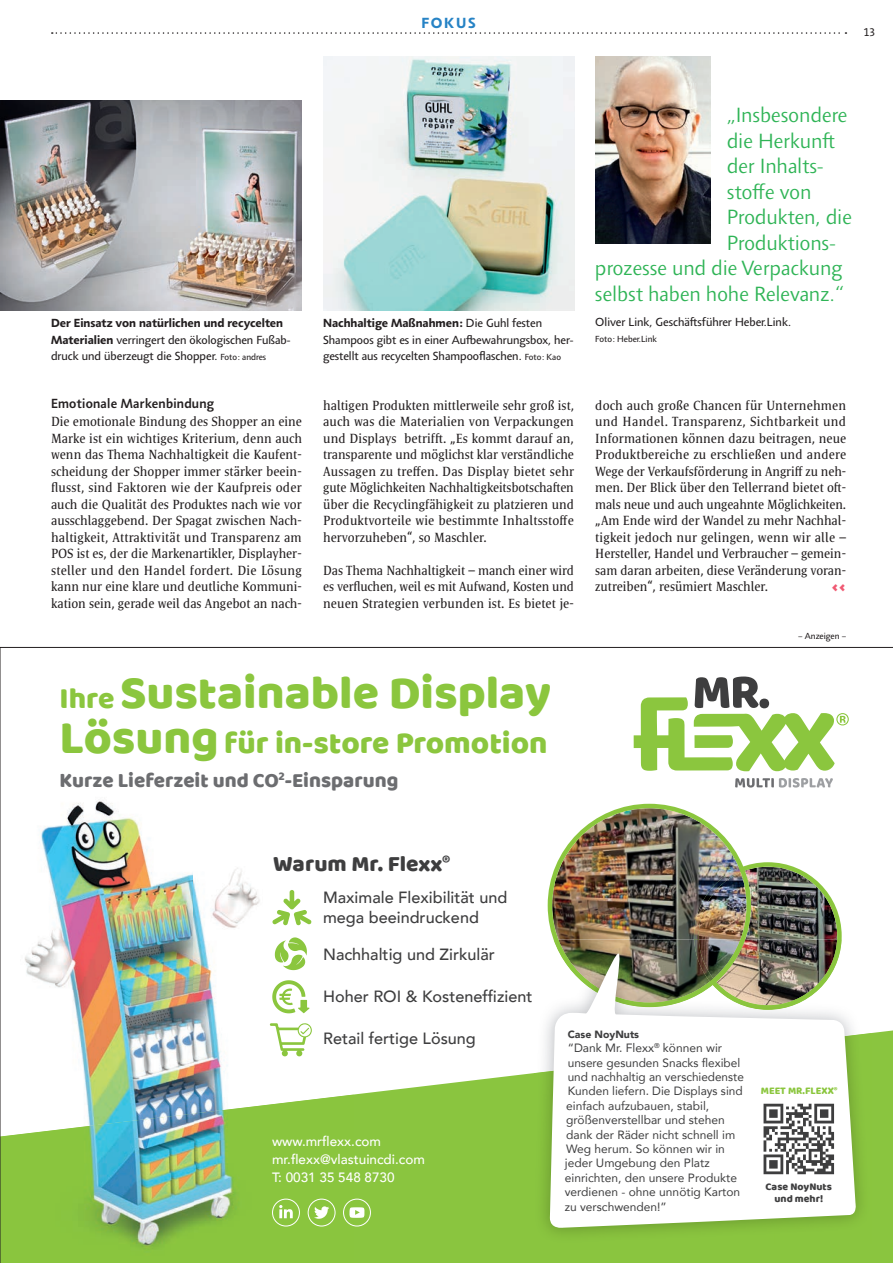
<style>
.page{position:relative;width:893px;height:1263px;background:#fff}
.page>*{position:absolute;margin:0;border:0;box-sizing:border-box;transform-origin:0 0}
.t1{font:48px "Baloo";color:#8bc63e}
.t2{font:31.5px "Baloo";color:#8bc63e}
.t3{font:22.8px "Baloo";color:#3e3e3f}
.disp_Artikel_Zitat{font:300 21px "Agilita LT Pro";color:#2fb456}
.t4{font:21px "Baloo";color:#6c6d70}
.t5{font:500 16.2px/19.5px "Avenir";color:#3e3e3f}
.t6{font:700 15px "Agilita LT Pro";letter-spacing:.115em;color:#2783c5}
.disp_Artikel_Fließte{font:13.5px/16.5px "Satero Serif LT Pro";color:#231f20;text-align:justify}
.t7{font:500 13.5px/18px "Avenir";color:#fff}
.disp_Artikel_Zwische{font:500 13.5px "Agilita LT Pro";letter-spacing:.02em;color:#231f20}
.disp_Artikel_Fließte-2{font:900 13.5px "Agilita LT Pro";color:#f05972}
.t8{font:12px/14.4px "Avenir";color:#3e3e3f}
.disp_Artikel_Bildunt{font:12px/16.5px "Agilita LT Pro";color:#231f20}
.disp_Artikel_Zitatge{font:12px "Agilita LT Pro";color:#231f20}
.t9{font:11.85px "Agilita LT Pro";color:#231f20}
.t10{font:10.5px/12.6px "Baloo";color:#3e3e3f;text-align:center}
.t11{font:10.5px "Baloo";color:#8bc63e}
.t12{font:900 10.5px "Avenir";color:#3e3e3f}
.disp_Artikel_Zitatge-2{font:9px "Agilita LT Pro";color:#231f20}
.disp_BU{font:9px "Agilita LT Pro";color:#231f20}
.s1{font-weight:700}
.s2{font-size:9px}
.s3{font-size:30px}
.s4{font-size:48px}
</style>
<div class="page">
<img style="left:323px;top:56px;width:251px;height:255px">
<img style="left:0;top:101px;width:302px;height:210px">
<svg style="left:52px;top:32px;width:794px;height:2px"></svg>
<img style="left:595px;top:56px;width:115px;height:187px">
<img style="left:0;top:647px;width:893px;height:616px">
<p class="t6" style="left:421px;top:12px;width:56px">Fokus</p>
<p class="t9" style="left:864px;top:23px;width:13px">13</p>
<p class="disp_Artikel_Bildunt" style="left:51px;top:315px;width:241px"><span class="s1">Der Einsatz von natürlichen und recycelten<br>Materialien</span> verringert den ökologischen Fußab&shy;druck und überzeugt die Shopper. <span class="s2">Foto: andres</span></p>
<p class="disp_Artikel_Zwische" style="left:51px;top:394px;width:165px">Emotionale Markenbindung</p>
<p class="disp_Artikel_Fließte" style="left:51px;top:413px;width:252px">Die emotionale Bindung des Shopper an eine Marke ist ein wichtiges Kriterium, denn auch wenn das Thema Nachhaltigkeit die Kaufent&shy;scheidung der Shopper immer stärker beein&shy;flusst, sind Faktoren wie der Kaufpreis oder auch die Qualität des Produktes nach wie vor ausschlaggebend. Der Spagat zwischen Nach&shy;haltigkeit, Attraktivität und Transparenz am POS ist es, der die Markenartikler, Displayher&shy;steller und den Handel fordert. Die Lösung kann nur eine klare und deutliche Kommuni&shy;kation sein, gerade weil das Angebot an nach-</p>
<p class="disp_Artikel_Bildunt" style="left:323px;top:315px;width:252px"><span class="s1">Nachhaltige Maßnahmen:</span> Die Guhl festen<br>Shampoos gibt es in einer Aufbewahrungsbox, her&shy;gestellt aus recycelten Shampooflaschen. <span class="s2">Foto: Kao</span></p>
<p class="disp_Artikel_Fließte" style="left:323px;top:397px;width:252px">haltigen Produkten mittlerweile sehr groß ist, auch was die Materialien von Verpackungen und Displays betrifft. „Es kommt darauf an, transparente und möglichst klar verständliche Aussagen zu treffen. Das Display bietet sehr gute Möglichkeiten Nachhaltigkeitsbotschaften über die Recyclingfähigkeit zu platzieren und Produktvorteile wie bestimmte Inhaltsstoffe hervorzuheben“, so Maschler.</p>
<p class="disp_Artikel_Fließte" style="left:323px;top:562px;width:252px">Das Thema Nachhaltigkeit – manch einer wird es verfluchen, weil es mit Aufwand, Kosten und neuen Strategien verbunden ist. Es bietet je-</p>
<h1 class="t1" style="left:60px;top:663px;width:493px"><span class="s3">Ihre</span> Sustainable Display</h1>
<h2 class="t2" style="left:60px;top:723px;width:490px"><span class="s4">Lösung</span> für in-store Promotion</h2>
<h3 class="t4" style="left:60px;top:767px;width:340px">Kurze Lieferzeit und CO<sup>2</sup>-Einsparung</h3>
<p class="disp_Artikel_Zitat" style="left:727px;top:100px;width:122px">„Insbesondere</p>
<p class="disp_Artikel_Zitat" style="left:727px;top:126px;width:110px">die Herkunft</p>
<p class="disp_Artikel_Zitat" style="left:727px;top:151px;width:98px">der Inhalts-</p>
<p class="disp_Artikel_Zitat" style="left:727px;top:177px;width:86px">stoffe von</p>
<p class="disp_Artikel_Zitat" style="left:727px;top:202px;width:126px">Produkten, die</p>
<p class="disp_Artikel_Zitat" style="left:727px;top:228px;width:110px">Produktions-</p>
<p class="disp_Artikel_Zitat" style="left:595px;top:253px;width:249px">prozesse und die Verpackung</p>
<p class="disp_Artikel_Zitat" style="left:595px;top:279px;width:250px">selbst haben hohe Relevanz.“</p>
<p class="disp_Artikel_Zitatge" style="left:595px;top:313px;width:197px">Oliver Link, Geschäftsführer Heber.Link.</p>
<p class="disp_Artikel_Zitatge-2" style="left:595px;top:333px;width:63px">Foto: Heber.Link</p>
<p class="disp_Artikel_Fließte" style="left:595px;top:397px;width:252px">doch auch große Chancen für Unternehmen und Handel. Transparenz, Sichtbarkeit und Informationen können dazu beitragen, neue Produktbereiche zu erschließen und andere Wege der Verkaufsförderung in Angriff zu neh&shy;men. Der Blick über den Tellerrand bietet oft&shy;mals neue und auch ungeahnte Möglichkeiten. „Am Ende wird der Wandel zu mehr Nachhal&shy;tigkeit jedoch nur gelingen, wenn wir alle – Hersteller, Handel und Verbraucher – gemein&shy;sam daran arbeiten, diese Veränderung voran&shy;zutreiben“, resümiert Maschler.</p>
<p class="disp_Artikel_Fließte-2" style="left:831px;top:576px;width:16px">&lt;&lt;</p>
<p class="disp_BU" style="left:798px;top:630px;width:50px">– Anzeigen –</p>
<h3 class="t3" style="left:273px;top:850px;width:179px">Warum Mr. Flexx<sup>®</sup></h3>
<p class="t5" style="left:323px;top:887px;width:186px">Maximale Flexibilität und mega beeindruckend</p>
<p class="t5" style="left:323px;top:944px;width:173px">Nachhaltig und Zirkulär</p>
<p class="t5" style="left:323px;top:986px;width:211px">Hoher ROI &amp; Kosteneffizient</p>
<p class="t5" style="left:323px;top:1028px;width:154px">Retail fertige Lösung</p>
<p class="t7" style="left:272px;top:1131px;width:154px">www.mrflexx.com mr.flexx@vlastuincdi.com<br>T: 0031 35 548 8730</p>
<p class="t12" style="left:568px;top:1025px;width:73px">Case NoyNuts</p>
<p class="t8" style="left:565px;top:1040px;width:181px">“Dank Mr. Flexx<sup>®</sup> können wir unsere gesunden Snacks flexibel und nachhaltig an verschiedenste<br>Kunden liefern. Die Displays sind einfach aufzubauen, stabil, größenverstellbar und stehen dank der Räder nicht schnell im<br>Weg herum. So können wir in jeder Umgebung den Platz einrichten, den unsere Produkte verdienen - ohne unnötig Karton zu verschwenden!”</p>
<p class="t11" style="left:761px;top:1084px;width:78px">MEET MR.FLEXX<sup>®</sup></p>
<p class="t10" style="left:766px;top:1179px;width:68px">Case NoyNuts und mehr!</p>
</div>
